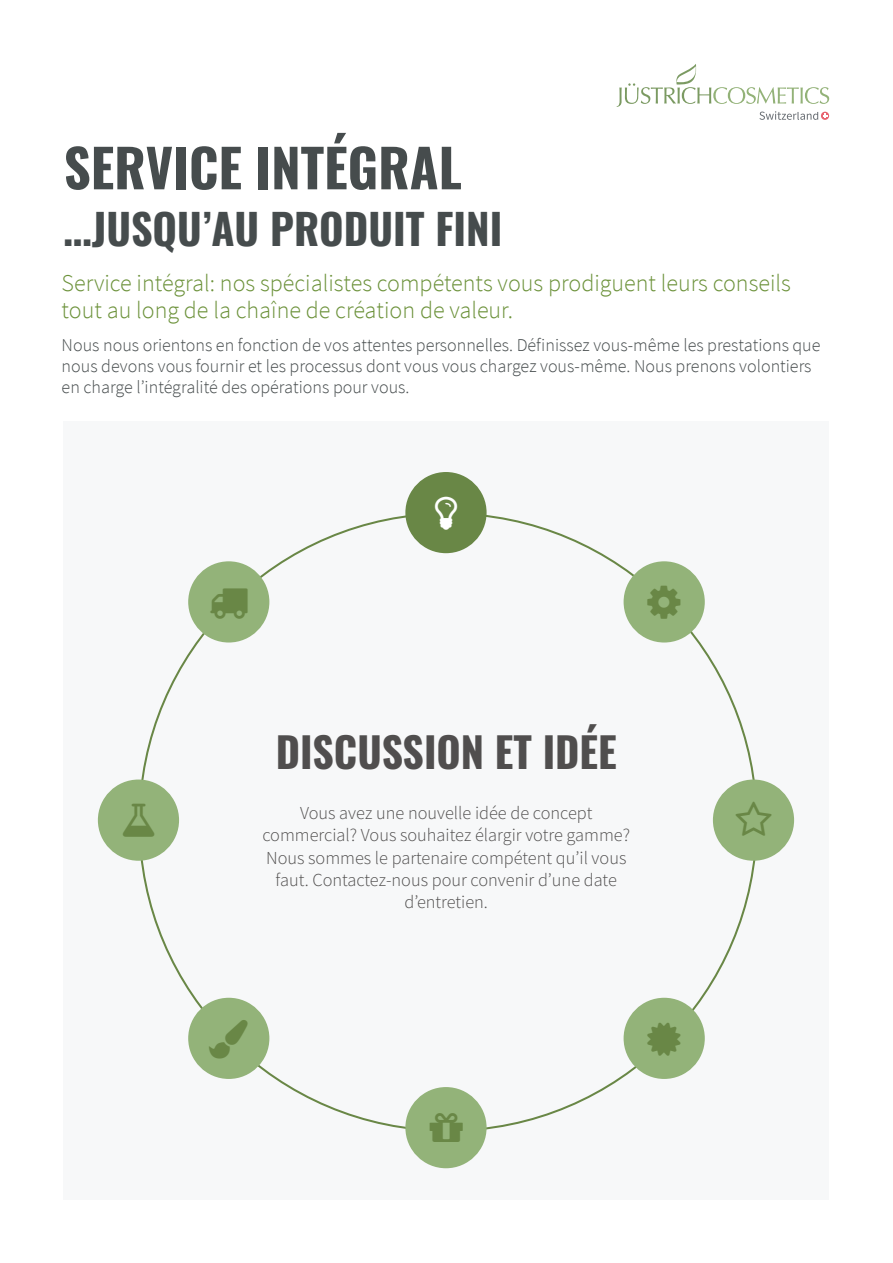
<style>
.page{position:relative;width:893px;height:1263px;background:#fff}
.page>*{position:absolute;margin:0;border:0;box-sizing:border-box;transform-origin:0 0}
.t1{font:700 52.5px "Oswald";color:#464c4d}
.t2{font:700 42px "Oswald";color:#464c4d}
.t3{font:700 41.55px "Oswald";color:#504e4e}
.t4{font:300 24px/27px "Source Sans Pro";color:#6b9139}
.t5{font:300 18.3px/22.4px "Source Sans Pro";color:#504e4e;text-align:center}
.t6{font:300 18px/21px "Source Sans Pro";color:#464c4d}
</style>
<div class="page">
<div style="left:64px;top:421px;width:765px;height:778px;background:#f7f8f9"></div>
<svg style="left:140px;top:515px;width:616px;height:615px"></svg>
<div style="left:405px;top:472px;width:82px;height:81px;background:#698746;border-radius:50%"></div>
<div style="left:624px;top:561px;width:81px;height:81px;background:#93b379;border-radius:50%"></div>
<div style="left:713px;top:779px;width:81px;height:82px;background:#93b379;border-radius:50%"></div>
<div style="left:624px;top:998px;width:81px;height:81px;background:#93b379;border-radius:50%"></div>
<div style="left:405px;top:1087px;width:82px;height:81px;background:#93b379;border-radius:50%"></div>
<div style="left:188px;top:998px;width:81px;height:81px;background:#93b379;border-radius:50%"></div>
<div style="left:98px;top:779px;width:81px;height:82px;background:#93b379;border-radius:50%"></div>
<div style="left:188px;top:561px;width:81px;height:81px;background:#93b379;border-radius:50%"></div>
<svg style="left:617px;top:64px;width:212px;height:56px"></svg>
<h1 class="t1" style="left:64px;top:140px;width:400px">SERVICE INTÉGRAL</h1>
<h2 class="t2" style="left:64px;top:207px;width:440px">…JUSQU’AU PRODUIT FINI</h2>
<h3 class="t4" style="left:62px;top:270px;width:731px">Service intégral: nos spécialistes compétents vous prodiguent leurs conseils tout au long de la chaîne de création de valeur.</h3>
<p class="t6" style="left:62px;top:335px;width:760px">Nous nous orientons en fonction de vos attentes personnelles. Définissez vous-même les prestations que nous devons vous fournir et les processus dont vous vous chargez vous-même. Nous prenons volontiers en charge l’intégralité des opérations pour vous.</p>
<h3 class="t3" style="left:276px;top:731px;width:343px">DISCUSSION ET IDÉE</h3>
<p class="t5" style="left:262px;top:802px;width:369px">Vous avez une nouvelle idée de concept commercial? Vous souhaitez élargir votre gamme?<br>Nous sommes le partenaire compétent qu’il vous faut. Contactez-nous pour convenir d’une date d’entretien.</p>
</div>
